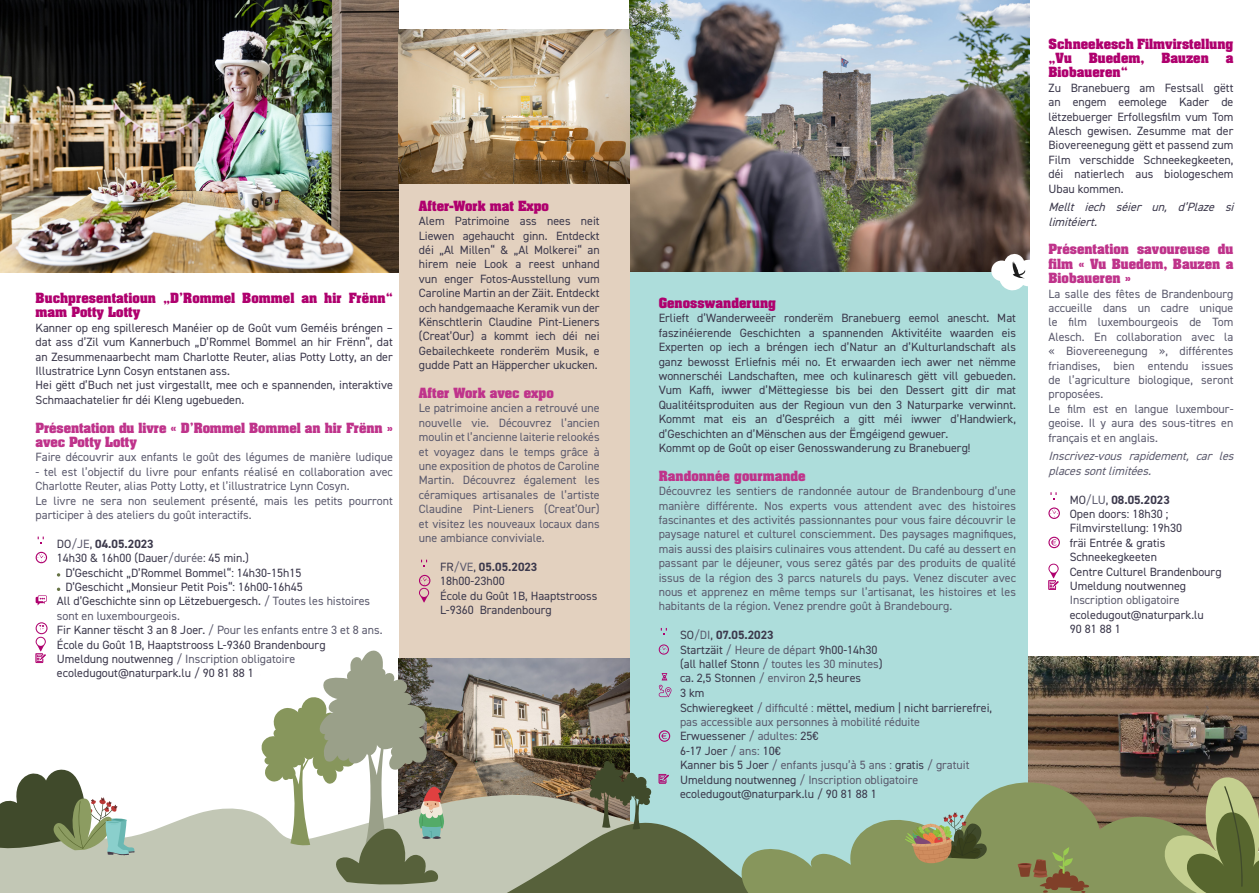
<style>
.page{position:relative;width:1259px;height:893px;background:#fff}
.page>*{position:absolute;margin:0;border:0;box-sizing:border-box;transform-origin:0 0}
.t1{font:12px/14.4px "DIN2014";color:#3c394c}
.t2{font:12px/14.4px "DIN2014";color:#5b5a6d}
.t3{font:700 12px/14.4px "Aachen Std";color:#bf338b}
.t4{font:700 12px/14.4px "Aachen Std";color:#af006e}
.t5{font:italic 12px/14.4px "DIN2014";color:#5b5a6d}
.t6{font:italic 12px/14.4px "DIN2014";color:#3c394c}
.t7{font:700 12px "DIN2014";color:#3c394c}
.s1{color:#5b5a6d}
.s2{font-weight:700}
.s3{font-weight:400}
.s4{font-weight:400;color:#5b5a6d}
</style>
<div class="page">
<img style="left:1028px;top:657px;width:231px;height:122px">
<div style="left:629px;top:0;width:399px;height:893px;background:#addddb"></div>
<img style="left:629px;top:0;width:400px;height:272px">
<div style="left:399px;top:170px;width:230px;height:494px;background:#e3d1bf"></div>
<img style="left:0;top:0;width:399px;height:272px">
<img style="left:399px;top:30px;width:230px;height:154px">
<svg style="left:38px;top:537px;width:6px;height:7px"></svg>
<svg style="left:36px;top:552px;width:11px;height:11px"></svg>
<svg style="left:36px;top:595px;width:11px;height:10px"></svg>
<div style="left:36px;top:622px;width:12px;height:12px;border:1px solid #af006e;border-radius:50%"></div>
<svg style="left:38px;top:625px;width:7px;height:6px"></svg>
<svg style="left:57px;top:573px;width:3px;height:4px"></svg>
<svg style="left:421px;top:560px;width:6px;height:7px"></svg>
<svg style="left:419px;top:575px;width:11px;height:27px"></svg>
<svg style="left:990px;top:253px;width:40px;height:38px"></svg>
<svg style="left:1050px;top:492px;width:6px;height:8px"></svg>
<svg style="left:1048px;top:507px;width:12px;height:12px"></svg>
<svg style="left:1048px;top:537px;width:12px;height:11px"></svg>
<svg style="left:1048px;top:564px;width:10px;height:26px"></svg>
<svg style="left:661px;top:628px;width:6px;height:7px"></svg>
<img style="left:444px;top:658px;width:185px;height:128px">
<svg style="left:0;top:786px;width:652px;height:107px;fill:#c2c7b5"></svg>
<svg style="left:0;top:769px;width:135px;height:86px"></svg>
<svg style="left:259px;top:650px;width:185px;height:172px"></svg>
<svg style="left:123px;top:822px;width:613px;height:71px;background:#9fa891"></svg>
<svg style="left:589px;top:761px;width:62px;height:69px"></svg>
<svg style="left:736px;top:779px;width:427px;height:114px;fill:#87965c"></svg>
<svg style="left:1163px;top:776px;width:96px;height:117px;background:#868958"></svg>
<svg style="left:1017px;top:847px;width:72px;height:46px;background:#86804d"></svg>
<svg style="left:905px;top:812px;width:82px;height:51px"></svg>
<svg style="left:36px;top:637px;width:10px;height:26px"></svg>
<svg style="left:659px;top:644px;width:10px;height:11px"></svg>
<svg style="left:659px;top:673px;width:12px;height:24px"></svg>
<svg style="left:659px;top:730px;width:11px;height:12px"></svg>
<svg style="left:659px;top:774px;width:10px;height:9px"></svg>
<p class="t4" style="left:419px;top:199px;width:132px">After-Work mat Expo</p>
<p class="t1" style="left:419px;top:214px;width:182px;text-align:justify">Alem Patrimoine ass nees neit Liewen agehaucht ginn. Entdeckt déi „Al Millen“ &amp; „Al Molkerei“ an hirem neie Look a reest unhand vun enger Fotos-Ausstellung vum Caroline Martin an der Zäit. Entdeckt och handgemaache Keramik vun der Kënschtlerin Claudine Pint-Lieners (Creat’Our) a kommt iech déi nei Gebailechkeete ronderëm Musik, e gudde Patt an Häppercher ukucken.</p>
<p class="t3" style="left:419px;top:386px;width:136px">After Work avec expo</p>
<p class="t2" style="left:419px;top:401px;width:182px;text-align:justify">Le patrimoine ancien a retrouvé une nouvelle vie. Découvrez l’ancien moulin et l’ancienne laiterie relookés et voyagez dans le temps grâce à une exposition de photos de Caroline Martin. Découvrez également les céramiques artisanales de l’artiste Claudine Pint-Lieners (Creat’Our) et visitez les nouveaux locaux dans une ambiance conviviale.</p>
<p class="t1" style="left:440px;top:559px;width:159px">FR<span class="s1">/VE</span>, <span class="s2">05.05.2023<br></span>18h00-23h00<br>École du Goût 1B, Haaptstrooss<br>L-9360 Brandenbourg</p>
<p class="t4" style="left:36px;top:291px;width:359px">Buchpresentatioun „D’Rommel Bommel an hir Frënn“ mam Potty Lotty</p>
<p class="t1" style="left:36px;top:320px;width:359px">Kanner op eng spilleresch Manéier op de Goût vum Geméis bréngen – dat ass d’Zil vum Kannerbuch „D’Rommel Bommel an hir Frënn“, dat an Zesummenaarbecht mam Charlotte Reuter, alias Potty Lotty, an der Illustratrice Lynn Cosyn entstanen ass.<br>Hei gëtt d’Buch net just virgestallt, mee och e spannenden, interaktive Schmaachatelier fr déi Kleng ugebueden.</p>
<p class="t3" style="left:36px;top:420px;width:359px">Présentation du livre « D’Rommel Bommel an hir Frënn » avec Potty Lotty</p>
<p class="t2" style="left:36px;top:450px;width:359px">Faire découvrir aux enfants le goût des légumes de manière ludique</p>
<p class="t2" style="left:36px;top:464px;width:359px">- tel est l’objectif du livre pour enfants réalisé en collaboration avec Charlotte Reuter, alias Potty Lotty, et l’illustratrice Lynn Cosyn.<br>Le livre ne sera non seulement présenté, mais les petits pourront participer à des ateliers du goût interactifs.</p>
<p class="t1" style="left:57px;top:536px;width:194px">DO<span class="s1">/JE</span>, <span class="s2">04.05.2023<br></span>14h30 &amp; 16h00 (Dauer<span class="s1">/durée</span>: 45 min.)</p>
<p class="t1" style="left:65px;top:565px;width:237px">D‘Geschicht „D’Rommel Bommel“: 14h30-15h15</p>
<p class="t1" style="left:57px;top:579px;width:327px;text-indent:9px">D’Geschicht „Monsieur Petit Pois“: 16h00-16h45<br>All d’Geschichte sinn op Lëtzebuergesch. <span class="s1">/ Toutes les histoires sont en luxembourgeois.<br></span>Fir Kanner tëscht 3 an 8 Joer. <span class="s1">/ Pour les enfants entre 3 et 8 ans.</span></p>
<p class="t4" style="left:659px;top:296px;width:119px">Genosswanderung</p>
<p class="t1" style="left:659px;top:311px;width:359px">Erlieft d’Wanderweeër ronderëm Branebuerg eemol anescht. Mat faszinéierende Geschichten a spannenden Aktivitéite waarden eis Experten op iech a bréngen iech d’Natur an d’Kulturlandschaft als ganz bewosst Erliefnis méi no. Et erwaarden iech awer net nëmme wonnerschéi Landschaften, mee och kulinaresch gëtt vill gebueden.<br>Vum Kaff, iwwer d’Mëttegiesse bis bei den Dessert gitt dir mat Qualitéitsproduiten aus der Regioun vun den 3 Naturparke verwinnt.<br>Kommt mat eis an d’Gespréich a gitt méi iwwer d’Handwierk, d’Geschichten an d’Mënschen aus der Ëmgéigend gewuer.<br>Kommt op de Goût op eiser Genosswanderung zu Branebuerg!</p>
<p class="t3" style="left:659px;top:469px;width:148px">Randonnée gourmande</p>
<p class="t2" style="left:659px;top:484px;width:359px;text-align:justify">Découvrez les sentiers de randonnée autour de Brandenbourg d’une manière différente. Nos experts vous attendent avec des histoires fascinantes et des activités passionnantes pour vous faire découvrir le paysage naturel et culturel consciemment. Des paysages magnifques, mais aussi des plaisirs culinaires vous attendent. Du café au dessert en passant par le déjeuner, vous serez gâtés par des produits de qualité issus de la région des 3 parcs naturels du pays. Venez discuter avec nous et apprenez en même temps sur l’artisanat, les histoires et les habitants de la région. Venez prendre goût à Brandebourg.</p>
<h6 class="t7" style="left:680px;top:627px;width:95px"><span class="s3">SO</span><span class="s4">/DI</span><span class="s3">,</span> 07.05.2023</h6>
<p class="t1" style="left:57px;top:637px;width:270px">École du Goût 1B, Haaptstrooss L-9360 Brandenbourg<br>Umeldung noutwenneg <span class="s1">/ Inscription obligatoire </span>ecoledugout@naturpark.lu / 90 81 88 1</p>
<p class="t1" style="left:680px;top:642px;width:314px">Startzäit <span class="s1">/ Heure de départ</span> 9h00-14h30<br>(all hallef Stonn <span class="s1">/ toutes les 30 minutes</span>)<br>ca. 2,5 Stonnen <span class="s1">/ environ</span> 2,5 heures<br>3 km<br>Schwieregkeet <span class="s1">/ diffculté :</span> mëttel, medium | nicht barrierefrei, <span class="s1">pas accessible aux personnes à mobilité réduite<br></span>Erwuessener <span class="s1">/ adultes:</span> 25€<br>6-17 Joer <span class="s1">/ ans:</span> 10€<br>Kanner bis 5 Joer <span class="s1">/ enfants jusqu’à 5 ans :</span> gratis <span class="s1">/ gratuit </span>Umeldung noutwenneg <span class="s1">/ Inscription obligatoire </span>ecoledugout@naturpark.lu / 90 81 88 1</p>
<p class="t4" style="left:1048px;top:36px;width:186px">Schneekesch Filmvirstellung „Vu</p>
<p class="t4" style="left:1088px;top:51px;width:57px">Buedem,</p>
<p class="t4" style="left:1161px;top:51px;width:49px">Bauzen</p>
<p class="t4" style="left:1225px;top:51px;width:9px">a</p>
<p class="t4" style="left:1048px;top:65px;width:81px">Biobaueren“</p>
<p class="t1" style="left:1048px;top:80px;width:186px;text-align:justify">Zu Branebuerg am Festsall gëtt an engem eemolege Kader de lëtzebuerger Erfollegsflm vum Tom Alesch gewisen. Zesumme mat der Biovereenegung gëtt et passend zum Film verschidde Schneekegkeeten, déi natierlech aus biologeschem Ubau kommen.</p>
<p class="t6" style="left:1048px;top:200px;width:190px">Mellt iech séier un, d’Plaze si limitéiert.</p>
<p class="t3" style="left:1048px;top:242px;width:186px">Présentation savoureuse du</p>
<p class="t3" style="left:1048px;top:257px;width:186px">flm « Vu Buedem, Bauzen a<br>Biobaueren »</p>
<p class="t2" style="left:1048px;top:286px;width:186px">La salle des fêtes de Brandenbourg accueille dans un cadre unique le flm luxembourgeois de Tom<br>Alesch. En collaboration avec la « Biovereenegung », différentes friandises, bien entendu issues de l’agriculture biologique, seront proposées.<br>Le flm est en langue luxembour&shy;geoise. Il y aura des sous-titres en français et en anglais.</p>
<p class="t5" style="left:1048px;top:449px;width:190px">Inscrivez-vous rapidement, car les placessontlimitées.</p>
<h6 class="t7" style="left:1069px;top:491px;width:102px"><span class="s3">MO</span><span class="s4">/LU</span><span class="s3">,</span> 08.05.2023</h6>
<p class="t1" style="left:1069px;top:506px;width:100px">Open doors: 18h30 ;</p>
<p class="t1" style="left:1069px;top:521px;width:114px">Filmvirstellung: 19h30</p>
<p class="t1" style="left:1069px;top:535px;width:97px">fräi Entrée &amp; gratis</p>
<p class="t1" style="left:1069px;top:550px;width:89px">Schneekegkeeten</p>
<p class="t1" style="left:1069px;top:564px;width:153px">Centre Culturel Brandenbourg</p>
<p class="t1" style="left:1069px;top:578px;width:118px">Umeldung noutwenneg</p>
<p class="t2" style="left:1069px;top:593px;width:112px">Inscription obligatoire</p>
<p class="t1" style="left:1069px;top:607px;width:136px">ecoledugout@naturpark.lu</p>
<p class="t1" style="left:1069px;top:622px;width:52px">90 81 88 1</p>
</div>
